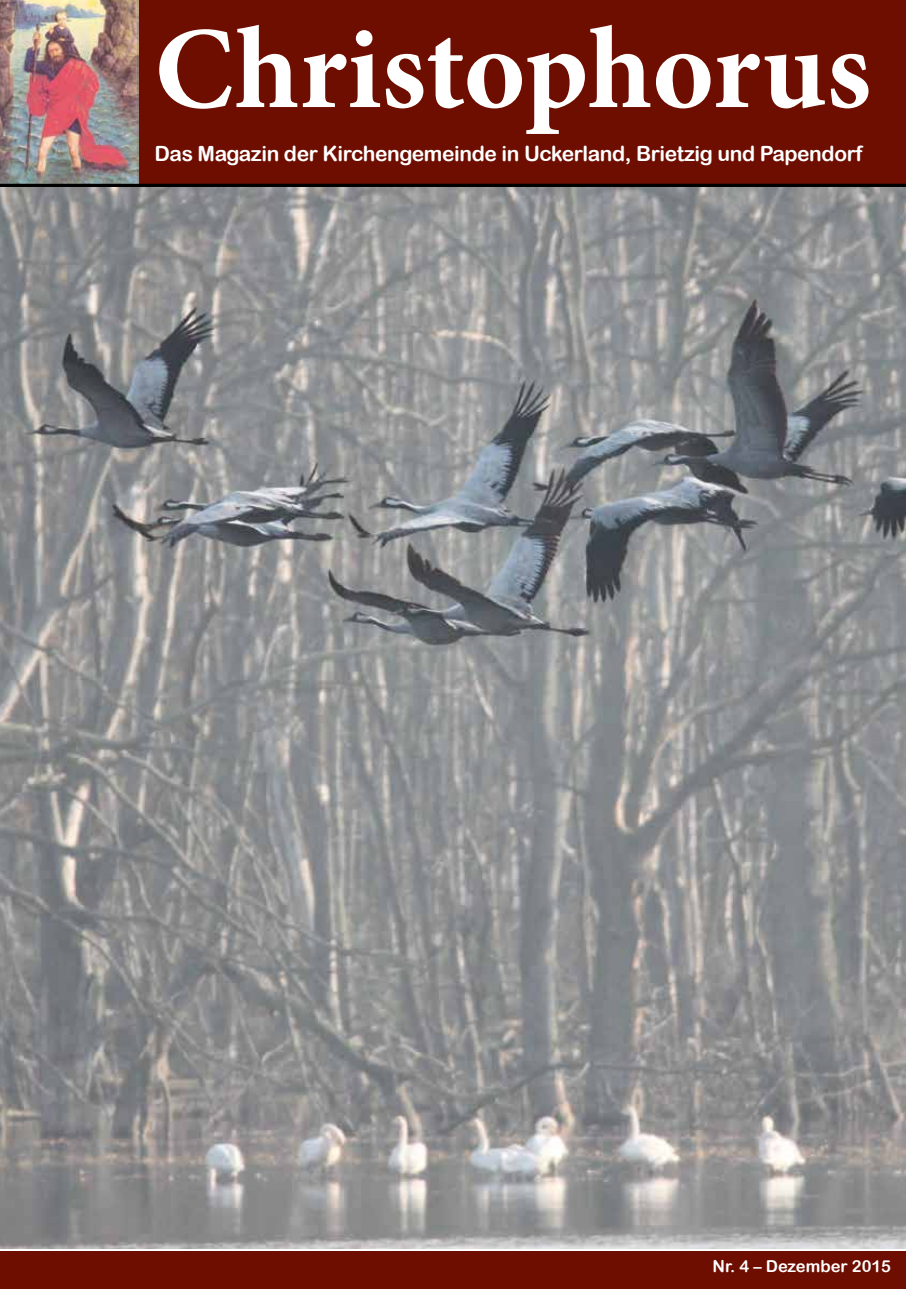
<style>
.page{position:relative;width:906px;height:1289px;background:#fff}
.page>*{position:absolute;margin:0;border:0;box-sizing:border-box;transform-origin:0 0}
.t1{font:700 117px "Minion Pro";color:#fff}
.t2{font:21px "Arial Rounded MT Bold";letter-spacing:-.02em;color:#fff}
.t3{font:16.5px "Arial Rounded MT Bold";color:#fff}
</style>
<div class="page">
<div style="left:0;top:0;width:906px;height:185px;background:#6e0e00"></div>
<img style="left:0;top:0;width:139px;height:184px">
<div style="left:0;top:1251px;width:906px;height:37px;background:#6e0e00"></div>
<img style="left:0;top:187px;width:906px;height:1061px">
<hr style="left:0;top:184px;width:906px;height:3px;background:#000">
<h1 class="t1" style="left:154px;top:-13px;width:718px">Christophorus</h1>
<p class="t2" style="left:154px;top:141px;width:709px">Das Magazin der Kirchengemeinde in Uckerland, Brietzig und Papendorf</p>
<p class="t3" style="left:712px;top:1256px;width:180px">Nr. 4 – Dezember 2015</p>
</div>
